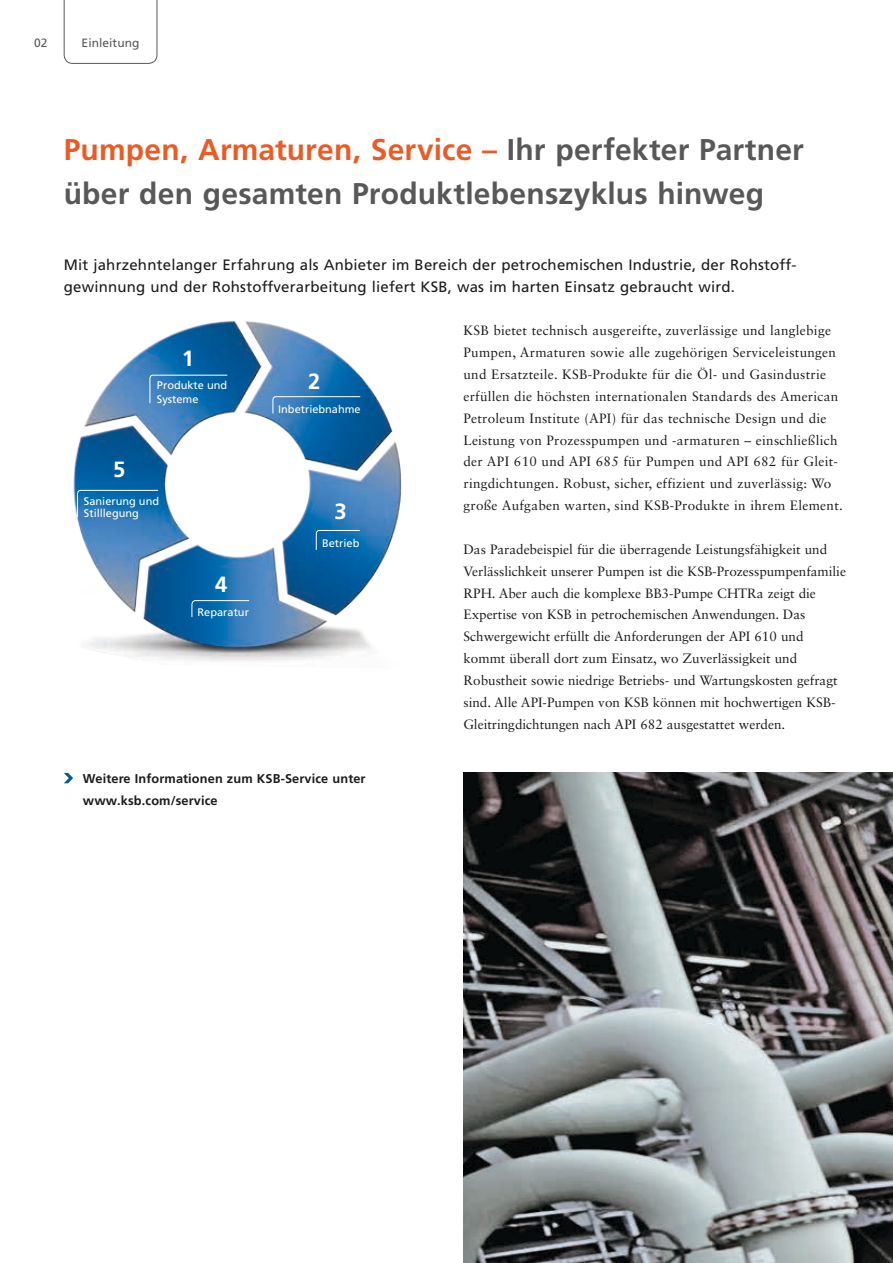
<style>
.page{position:relative;width:893px;height:1263px;background:#fff}
.page>*{position:absolute;margin:0;border:0;box-sizing:border-box;transform-origin:0 0}
.t1{font:700 30px/43.7px "Frutiger LT Pro";letter-spacing:.005em;color:#585858}
.t2{font:700 22.05px "Frutiger LT Pro";color:#fff}
.t3{font:15px/21.9px "Frutiger LT Pro";letter-spacing:.015em;color:#1c1c1b}
.t4{font:13.5px/21.9px "Sabon LT Std";letter-spacing:.02em;color:#1c1c1b}
.t5{font:13.5px/21.9px "Sabon LT Std";color:#1c1c1b}
.t6{font:700 12.75px/21.9px "Frutiger LT Pro";letter-spacing:.01em;color:#1c1c1b}
.t7{font:12px "Frutiger LT Pro";letter-spacing:.005em;color:#585858}
.t8{font:10.95px/11.7px "Frutiger LT Pro";color:#fff}
.s1{color:#ea5c26}
</style>
<div class="page">
<img style="left:73px;top:320px;width:329px;height:342px">
<svg style="left:191px;top:600px;width:59px;height:18px"></svg>
<svg style="left:149px;top:374px;width:79px;height:30px"></svg>
<svg style="left:272px;top:396px;width:89px;height:18px"></svg>
<svg style="left:316px;top:530px;width:44px;height:20px"></svg>
<svg style="left:77px;top:490px;width:82px;height:28px"></svg>
<svg style="left:64px;top:773px;width:9px;height:10px"></svg>
<img style="left:463px;top:772px;width:430px;height:491px">
<svg style="left:64px;top:0;width:93px;height:64px"></svg>
<p class="t7" style="left:34px;top:36px;width:15px">02</p>
<p class="t7" style="left:82px;top:35px;width:59px">Einleitung</p>
<h1 class="t1" style="left:64px;top:128px;width:742px"><span class="s1">Pumpen, Armaturen, Service –</span> Ihr perfekter Partner über den gesamten Produktlebenszyklus hinweg</h1>
<p class="t3" style="left:64px;top:254px;width:734px">Mit jahrzehntelanger Erfahrung als Anbieter im Bereich der petrochemischen Industrie, der Rohstoff&shy;gewinnung und der Rohstoffverarbeitung liefert KSB, was im harten Einsatz gebraucht wird.</p>
<h2 class="t2" style="left:182px;top:346px;width:14px">1</h2>
<p class="t8" style="left:157px;top:378px;width:72px;line-height:13.8px">Produkte und<br>Systeme</p>
<h2 class="t2" style="left:113px;top:456px;width:14px">5</h2>
<p class="t8" style="left:84px;top:495px;width:77px">Sanierung und<br>Stilllegung</p>
<h2 class="t2" style="left:215px;top:571px;width:14px">4</h2>
<p class="t8" style="left:198px;top:606px;width:53px">Reparatur</p>
<h2 class="t2" style="left:308px;top:368px;width:14px">2</h2>
<p class="t8" style="left:278px;top:403px;width:84px">Inbetriebnahme</p>
<h2 class="t2" style="left:334px;top:498px;width:14px">3</h2>
<p class="t8" style="left:322px;top:537px;width:39px">Betrieb</p>
<p class="t6" style="left:83px;top:768px;width:284px">Weitere Informationen zum KSB-Service unter www.ksb.com/service</p>
<p class="t4" style="left:463px;top:319px;width:381px">KSB bietet technisch ausgereifte, zuverlässige und langlebige Pumpen, Armaturen sowie alle zugehörigen Serviceleistungen und Ersatzteile. KSB-Produkte für die Öl- und Gasindustrie erfüllen die höchsten internationalen Standards des American Petroleum Institute (API) für das technische Design und die Leistung von Prozesspumpen und -armaturen – einschließlich der API 610 und API 685 für Pumpen und API 682 für Gleit&shy;ringdichtungen. Robust, sicher, effizient und zuverlässig: Wo große Aufgaben warten, sind KSB-Produkte in ihrem Element.</p>
<p class="t5" style="left:463px;top:538px;width:384px">Das Paradebeispiel für die überragende Leistungsfähigkeit und Verlässlichkeit unserer Pumpen ist die KSB-Prozesspumpenfamilie RPH. Aber auch die komplexe BB3-Pumpe CHTRa zeigt die Expertise von KSB in petrochemischen Anwendungen. Das Schwergewicht erfüllt die Anforderungen der API 610 und kommt überall dort zum Einsatz, wo Zuverlässigkeit und Robustheit sowie niedrige Betriebs- und Wartungskosten gefragt sind. Alle API-Pumpen von KSB können mit hochwertigen KSB-Gleitringdichtungen nach API 682 ausgestattet werden.</p>
</div>
